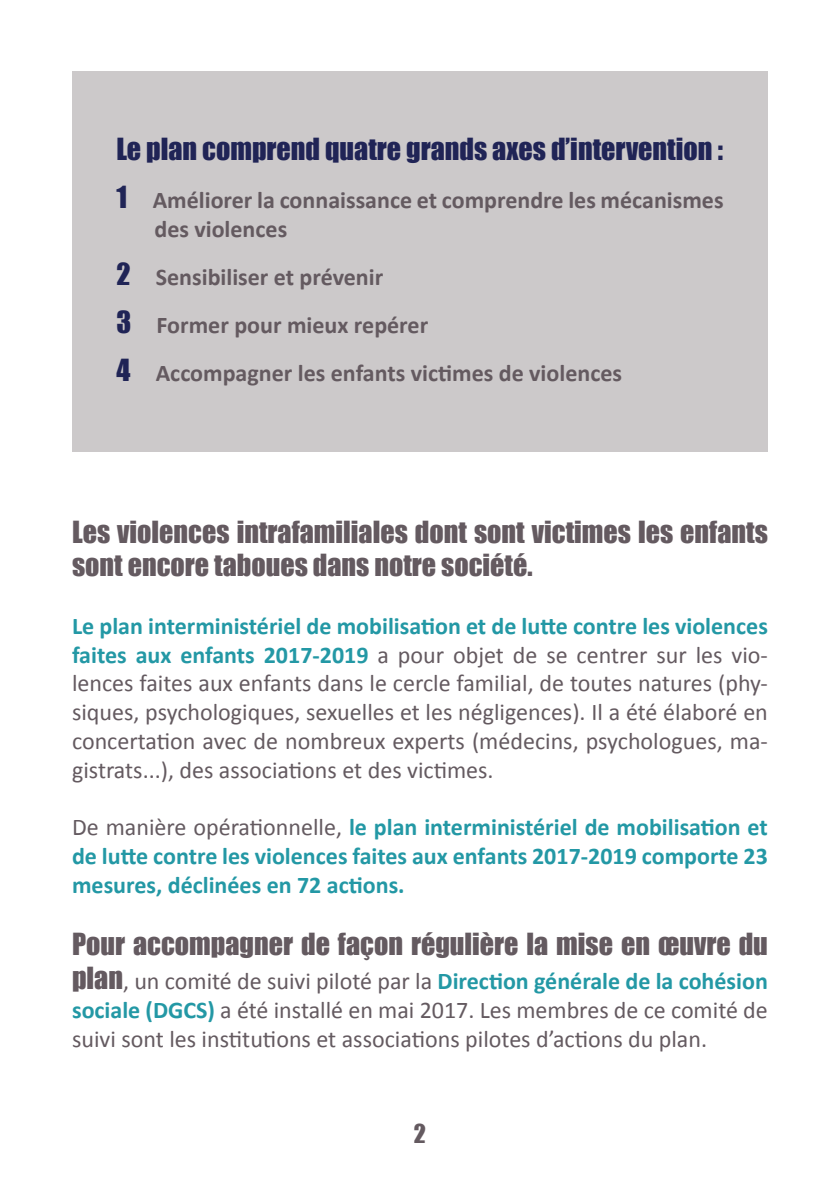
<style>
.page{position:relative;width:840px;height:1191px;background:#fff}
.page>*{position:absolute;margin:0;border:0;box-sizing:border-box;transform-origin:0 0}
.t1{font:28px/33.6px "Impact";color:#645a60}
.t2{font:28px "Impact";color:#202456}
.t3{font:24px/28.8px "Calibri";color:#645a60;text-align:justify}
.t4{font:700 24px/28.8px "Calibri";color:#2398a5;text-align:justify}
.t5{font:700 24px/48px "Calibri";color:#645a60}
.t6{font:24px "Impact";color:#645a60}
.s1{font-family:"Impact";font-weight:400;font-size:28px;color:#202456}
.s2{font-weight:700;color:#2398a5}
.s3{font-weight:400;color:#645a60}
.s4{font-family:"Impact";font-size:28px}
</style>
<div class="page">
<div style="left:72px;top:71px;width:695px;height:381px;background:#ccc9ca"></div>
<p class="t2" style="left:116px;top:127px;width:608px">Le plan comprend quatre grands axes d’intervention :</p>
<p class="t5" style="left:154px;top:186px;width:570px;line-height:28.8px;text-indent:-38px"><span class="s1">1</span> Améliorer la connaissance et comprendre les mécanismes des violences</p>
<p class="t5" style="left:116px;top:253px;width:507px"><span class="s1">2</span> Sensibiliser et prévenir<br><span class="s1">3</span> Former pour mieux repérer<br><span class="s1">4</span> Accompagner les enfants victimes de violences</p>
<p class="t1" style="left:72px;top:514px;width:697px">Les violences intrafamiliales dont sont victimes les enfants sont encore taboues dans notre société.</p>
<p class="t3" style="left:72px;top:611px;width:697px"><span class="s2">Le plan interministériel de mobilisation et de lutte contre les violences faites aux enfants 2017-2019</span> a pour objet de se centrer sur les vio&shy;lences faites aux enfants dans le cercle familial, de toutes natures (phy&shy;siques, psychologiques, sexuelles et les négligences). Il a été élaboré en concertation avec de nombreux experts (médecins, psychologues, ma&shy;gistrats...), des associations et des victimes.</p>
<p class="t4" style="left:72px;top:813px;width:697px"><span class="s3">De manière opérationnelle,</span> le plan interministériel de mobilisation et de lutte contre les violences faites aux enfants 2017-2019 comporte 23 mesures, déclinées en 72 actions.</p>
<p class="t1" style="left:72px;top:927px;width:697px">Pour accompagner de façon régulière la mise en œuvre du</p>
<p class="t3" style="left:72px;top:966px;width:697px"><span class="s4">plan</span>, un comité de suivi piloté par la <span class="s2">Direction générale de la cohésion sociale (DGCS)</span> a été installé en mai 2017. Les membres de ce comité de suivi sont les institutions et associations pilotes d’actions du plan.</p>
<p class="t6" style="left:413px;top:1114px;width:14px">2</p>
</div>
